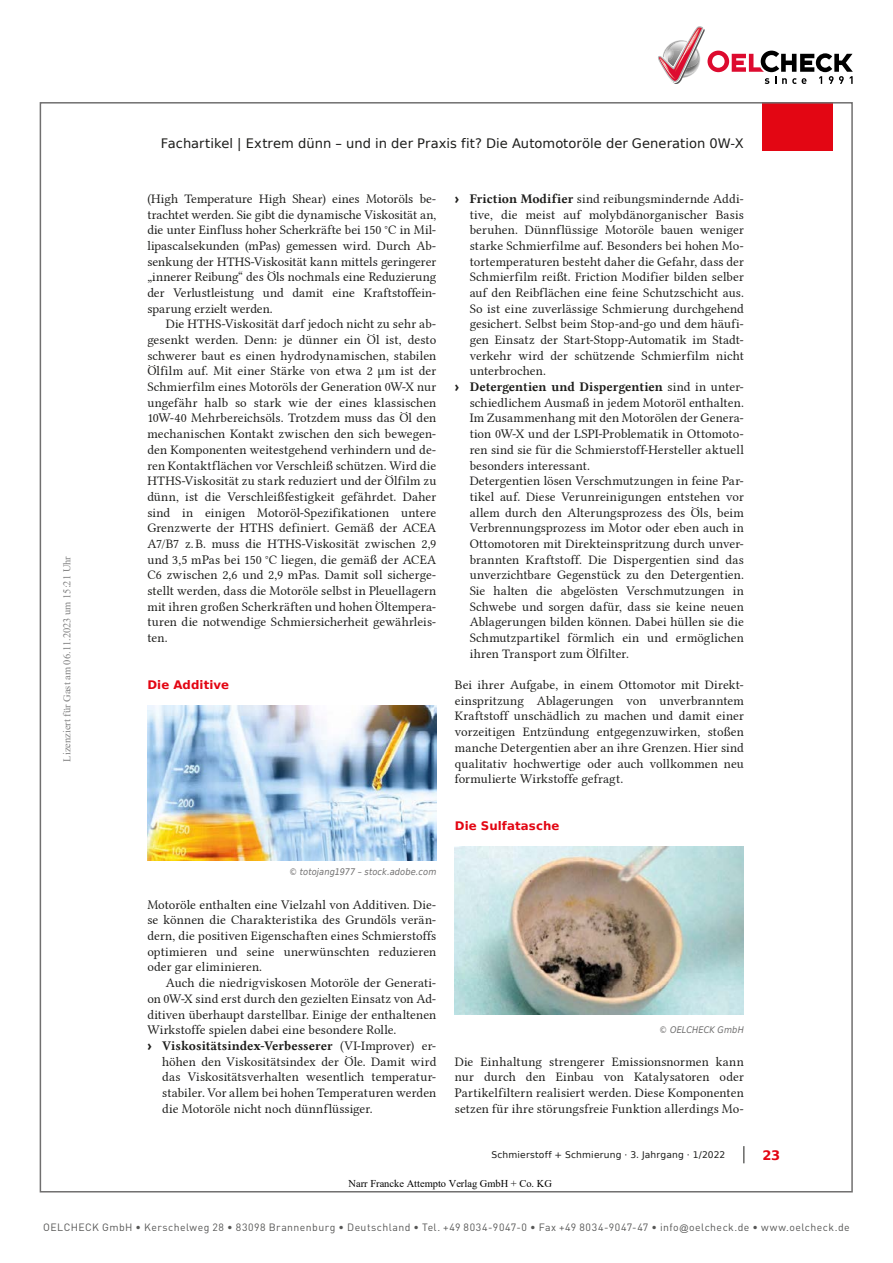
<style>
.page{position:relative;width:893px;height:1263px;background:#fff}
.page>*{position:absolute;margin:0;border:0;box-sizing:border-box;transform-origin:0 0}
.t1{font:13.05px/15.8px "Lin Libertine";letter-spacing:.005em;color:#1d1d1b;text-align:justify}
.t2{font:13.05px "Lin Libertine B";letter-spacing:-.005em;color:#1d1d1b}
.t3{font:13.05px "DejaVu Sans";letter-spacing:.005em;color:#1d1d1b}
.t4{font:700 13.05px "DejaVu Sans";color:#e30613}
.t5{font:700 11.7px "DejaVu Sans";letter-spacing:.01em;color:#e30613}
.t6{font:10.5px "DIN Pro";letter-spacing:.04em;color:#575756}
.t7{font:10.5px "Times New Roman";color:rgb(0 0 0/.5)}
.t8{font:10.5px "Times New Roman";color:#000}
.t9{font:italic 9.15px "DejaVu Sans Condensed";letter-spacing:.01em;color:#706f6f}
.t10{font:9.15px "DejaVu Sans";letter-spacing:.015em;color:#1d1d1b}
.s1{font-family:"typoscript narr expert"}
.s2{font-family:"Lin Libertine"}
.s3{font-family:"Lin Libertine B"}
.s4{font-family:"Arial";font-size:9px}
</style>
<div class="page">
<svg style="left:658px;top:26px;width:195px;height:58px"></svg>
<svg style="left:743px;top:1146px;width:1px;height:17px"></svg>
<div style="left:762px;top:102px;width:71px;height:48px;background:#e30613"></div>
<img style="left:147px;top:705px;width:289px;height:155px">
<img style="left:455px;top:847px;width:289px;height:167px">
<p class="t7" style="left:60px;top:761px;width:207px;rotate:-90deg">Lizenziert für Gast am 06.11.2023 um 15:21 Uhr</p>
<p class="t3" style="left:161px;top:132px;width:584px">Fachartikel | Extrem dünn – und in der Praxis fit? Die Automotoröle der Generation 0W-X</p>
<p class="t1" style="left:147px;top:189px;width:291px">(High Temperature High Shear) eines Motoröls be&shy;trachtet werden. Sie gibt die dynamische Viskosität an, die unter Einfluss hoher Scherkräfte bei 150 °C in Mil&shy;lipascalsekunden (mPas) gemessen wird. Durch Ab&shy;senkung der HTHS-Viskosität kann mittels geringerer „innerer Reibung“ des Öls nochmals eine Reduzierung der Verlustleistung und damit eine Kraftstoffein&shy;sparung erzielt werden.</p>
<p class="t1" style="left:147px;top:315px;width:291px;text-indent:19px">Die HTHS-Viskosität darf jedoch nicht zu sehr ab&shy;gesenkt werden. Denn: je dünner ein Öl ist, desto schwerer baut es einen hydrodynamischen, stabilen Ölfilm auf. Mit einer Stärke von etwa 2 µm ist der Schmierfilm eines Motoröls der Generation 0W-X nur ungefähr halb so stark wie der eines klassischen 10W-40 Mehrbereichsöls. Trotzdem muss das Öl den mechanischen Kontakt zwischen den sich bewegen&shy;den Komponenten weitestgehend verhindern und de&shy;ren Kontaktflächen vor Verschleiß schützen. Wird die HTHS-Viskosität zu stark reduziert und der Ölfilm zu dünn, ist die Verschleißfestigkeit gefährdet. Daher sind in einigen Motoröl-Spezifikationen untere Grenzwerte der HTHS definiert. Gemäß der ACEA A7/B7 z. B. muss die HTHS-Viskosität zwischen 2,9 und 3,5 mPas bei 150 °C liegen, die gemäß der ACEA C6 zwischen 2,6 und 2,9 mPas. Damit soll sicherge&shy;stellt werden, dass die Motoröle selbst in Pleuellagern mit ihren großen Scherkräften und hohen Öltempera&shy;turen die notwendige Schmiersicherheit gewährleis&shy;ten.</p>
<p class="t5" style="left:147px;top:675px;width:83px">Die Additive</p>
<p class="t9" style="left:289px;top:866px;width:149px">© totojang1977 – stock.adobe.com</p>
<p class="t1" style="left:147px;top:895px;width:290px">Motoröle enthalten eine Vielzahl von Additiven. Die&shy;se können die Charakteristika des Grundöls verän&shy;dern, die positiven Eigenschaften eines Schmierstoffs optimieren und seine unerwünschten reduzieren oder gar eliminieren.</p>
<p class="t1" style="left:147px;top:973px;width:290px;text-indent:19px">Auch die niedrigviskosen Motoröle der Generati&shy;on 0W-X sind erst durch den gezielten Einsatz von Ad&shy;ditiven überhaupt darstellbar. Einige der enthaltenen Wirkstoffe spielen dabei eine besondere Rolle.</p>
<p class="t2" style="left:147px;top:1037px;width:290px"><span class="s1">&gt;</span> Viskositätsindex-Verbesserer <span class="s2">(VI-Improver) er-</span></p>
<p class="t1" style="left:162px;top:1052px;width:276px">höhen den Viskositätsindex der Öle. Damit wird das Viskositätsverhalten wesentlich temperatur&shy;stabiler. Vor allem bei hohen Temperaturen werden die Motoröle nicht noch dünnflüssiger.</p>
<p class="t1" style="left:470px;top:189px;width:276px;text-indent:-15px"><span class="s1">&gt;</span> <span class="s3">Friction Modifier</span> sind reibungsmindernde Addi&shy;tive, die meist auf molybdänorganischer Basis beruhen. Dünnflüssige Motoröle bauen weniger starke Schmierfilme auf. Besonders bei hohen Mo&shy;tortemperaturen besteht daher die Gefahr, dass der Schmierfilm reißt. Friction Modifier bilden selber auf den Reibflächen eine feine Schutzschicht aus.<br>So ist eine zuverlässige Schmierung durchgehend gesichert. Selbst beim Stop-and-go und dem häufi&shy;gen Einsatz der Start-Stopp-Automatik im Stadt&shy;verkehr wird der schützende Schmierfilm nicht unterbrochen.</p>
<p class="t2" style="left:455px;top:378px;width:290px"><span class="s1">&gt;</span> Detergentien und Dispergentien <span class="s2">sind in unter-</span></p>
<p class="t1" style="left:470px;top:393px;width:276px;text-align:left">schiedlichem Ausmaß in jedem Motoröl enthalten.<br>Im Zusammenhang mit den Motorölen der Genera&shy;tion 0W-X und der LSPI-Problematik in Ottomoto&shy;ren sind sie für die Schmierstoff-Hersteller aktuell besonders interessant.<br>Detergentien lösen Verschmutzungen in feine Par&shy;tikel auf. Diese Verunreinigungen entstehen vor allem durch den Alterungsprozess des Öls, beim Verbrennungsprozess im Motor oder eben auch in Ottomotoren mit Direkteinspritzung durch unver&shy;brannten Kraftstoff. Die Dispergentien sind das unverzichtbare Gegenstück zu den Detergentien.<br>Sie halten die abgelösten Verschmutzungen in Schwebe und sorgen dafür, dass sie keine neuen Ablagerungen bilden können. Dabei hüllen sie die Schmutzpartikel förmlich ein und ermöglichen ihren Transport zum Ölfilter.</p>
<p class="t1" style="left:455px;top:675px;width:290px">Bei ihrer Aufgabe, in einem Ottomotor mit Direkt&shy;einspritzung Ablagerungen von unverbranntem Kraftstoff unschädlich zu machen und damit einer vorzeitigen Entzündung entgegenzuwirken, stoßen manche Detergentien aber an ihre Grenzen. Hier sind qualitativ hochwertige oder auch vollkommen neu formulierte Wirkstoffe gefragt.</p>
<p class="t5" style="left:455px;top:816px;width:106px">Die Sulfatasche</p>
<p class="t9" style="left:659px;top:1023px;width:86px">© OELCHECK GmbH</p>
<p class="t1" style="left:455px;top:1052px;width:290px">Die Einhaltung strengerer Emissionsnormen kann nur durch den Einbau von Katalysatoren oder Partikelfiltern realisiert werden. Diese Komponenten setzen für ihre störungsfreie Funktion allerdings Mo-</p>
<p class="t10" style="left:491px;top:1147px;width:235px">Schmierstoff + Schmierung · 3. Jahrgang · 1/2022</p>
<p class="t4" style="left:762px;top:1144px;width:19px">23</p>
<p class="t8" style="left:349px;top:1176px;width:205px">Narr Francke Attempto Verlag GmbH + Co. KG</p>
<p class="t6" style="left:43px;top:1220px;width:808px">OELCHECK GmbH • Kerschelweg 28 • 83098 Brannenburg • Deutschland • Tel. +49 8034-9047-0 • Fax +49 8034-9047-47 • info<span class="s4">@</span>oelcheck.de • www.oelcheck.de</p>
</div>
